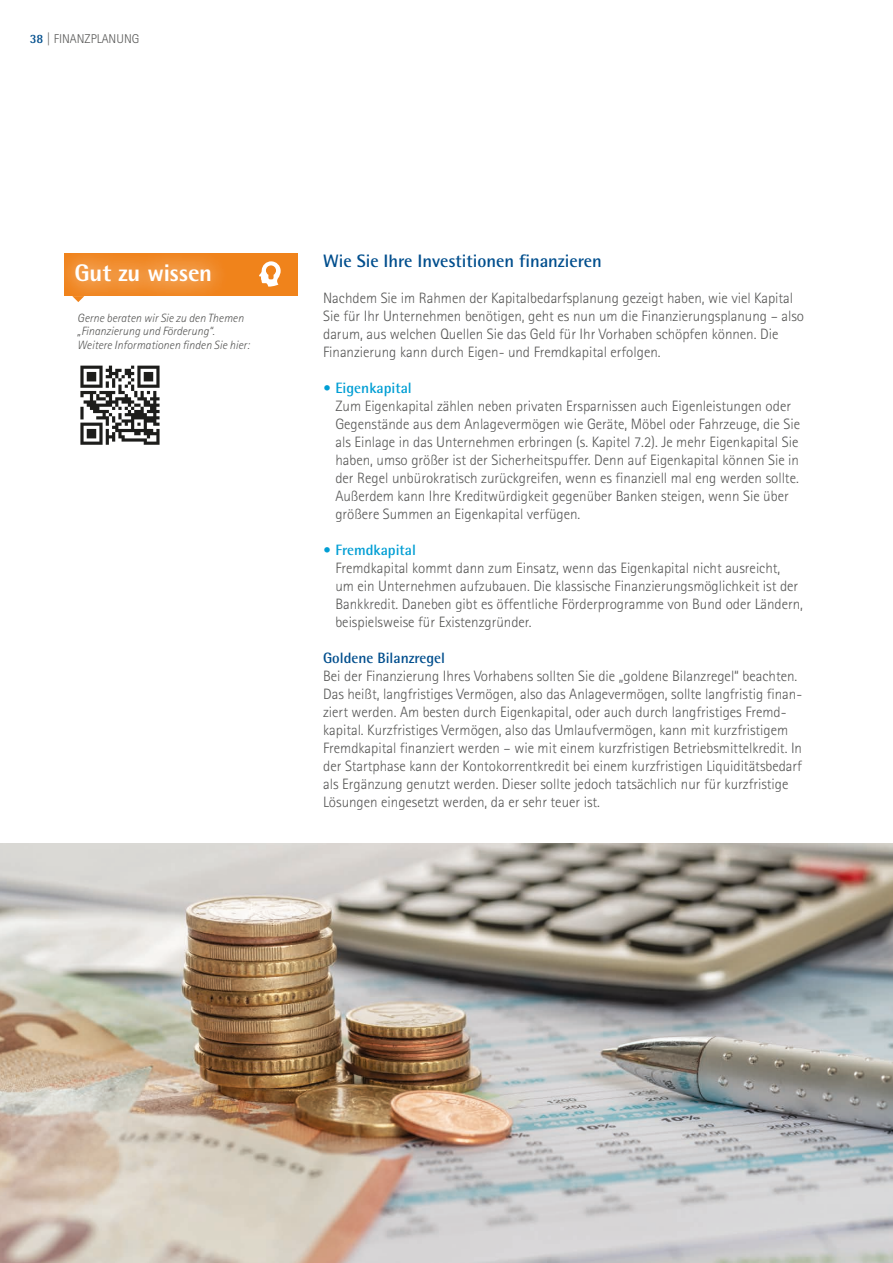
<style>
.page{position:relative;width:893px;height:1263px;background:#fff}
.page>*{position:absolute;margin:0;border:0;box-sizing:border-box;transform-origin:0 0}
.t1{font:800 24px "Rotis Semi Sans Std";letter-spacing:-.005em;color:#fff}
.t2{font:700 18px "Rotis Semi Sans Std";color:#004e8d}
.t3{font:300 15px/18px "Rotis Sans Serif Std";color:#575756}
.t4{font:700 15px "Rotis Semi Sans Std";color:#009ed4}
.t5{font:700 15px "Rotis Semi Sans Std";color:#004e8d}
.t6{font:300 12.75px "Rotis Sans Serif Std";color:#575756}
.t7{font:italic 300 12px/13.5px "Rotis Sans Serif Std";color:#575756}
.s1{font-family:"Rotis Semi Sans Std";font-weight:700;color:#004e8d}
</style>
<div class="page">
<img style="left:0;top:843px;width:893px;height:420px">
<svg style="left:80px;top:366px;width:80px;height:79px"></svg>
<div style="left:64px;top:254px;width:234px;height:42px;background:#f0831b"></div>
<div style="left:48px;top:238px;width:190px;height:72px;background:#fff"></div>
<div style="left:56px;top:246px;width:174px;height:55px;background:#fff;opacity:.75"></div>
<svg style="left:259px;top:261px;width:22px;height:26px"></svg>
<svg style="left:72px;top:296px;width:12px;height:6px"></svg>
<p class="t6" style="left:30px;top:31px;width:111px"><span class="s1">38</span> | FINANZPLANUNG</p>
<h1 class="t1" style="left:74px;top:258px;width:139px">Gut zu wissen</h1>
<p class="t7" style="left:77px;top:311px;width:173px">Gerne beraten wir Sie zu den Themen „Finanzierung und Förderung“.<br>Weitere Informationen finden Sie hier:</p>
<p class="t2" style="left:323px;top:250px;width:280px">Wie Sie Ihre Investitionen finanzieren</p>
<p class="t3" style="left:323px;top:289px;width:482px">Nachdem Sie im Rahmen der Kapitalbedarfsplanung gezeigt haben, wie viel Kapital Sie für Ihr Unternehmen benötigen, geht es nun um die Finanzierungsplanung – also darum, aus welchen Quellen Sie das Geld für Ihr Vorhaben schöpfen können. Die Finanzierung kann durch Eigen- und Fremdkapital erfolgen.</p>
<p class="t4" style="left:323px;top:379px;width:90px">• Eigenkapital</p>
<p class="t3" style="left:335px;top:397px;width:466px">Zum Eigenkapital zählen neben privaten Ersparnissen auch Eigenleistungen oder Gegenstände aus dem Anlagevermögen wie Geräte, Möbel oder Fahrzeuge, die Sie als Einlage in das Unternehmen erbringen (s. Kapitel 7.2). Je mehr Eigenkapital Sie haben, umso größer ist der Sicherheitspuffer. Denn auf Eigenkapital können Sie in der Regel unbürokratisch zurückgreifen, wenn es finanziell mal eng werden sollte.<br>Außerdem kann Ihre Kreditwürdigkeit gegenüber Banken steigen, wenn Sie über größere Summen an Eigenkapital verfügen.</p>
<p class="t4" style="left:323px;top:541px;width:94px">• Fremdkapital</p>
<p class="t3" style="left:335px;top:559px;width:469px">Fremdkapital kommt dann zum Einsatz, wenn das Eigenkapital nicht ausreicht,<br>um ein Unternehmen aufzubauen. Die klassische Finanzierungsmöglichkeit ist der Bankkredit. Daneben gibt es öffentliche Förderprogramme von Bund oder Ländern, beispielsweise für Existenzgründer.</p>
<p class="t5" style="left:323px;top:649px;width:123px">Goldene Bilanzregel</p>
<p class="t3" style="left:323px;top:667px;width:481px">Bei der Finanzierung Ihres Vorhabens sollten Sie die „goldene Bilanzregel“ beachten.<br>Das heißt, langfristiges Vermögen, also das Anlagevermögen, sollte langfristig finan&shy;ziert werden. Am besten durch Eigenkapital, oder auch durch langfristiges Fremd&shy;kapital. Kurzfristiges Vermögen, also das Umlaufvermögen, kann mit kurzfristigem Fremdkapital finanziert werden – wie mit einem kurzfristigen Betriebsmittelkredit. In der Startphase kann der Kontokorrentkredit bei einem kurzfristigen Liquiditätsbedarf als Ergänzung genutzt werden. Dieser sollte jedoch tatsächlich nur für kurzfristige Lösungen eingesetzt werden, da er sehr teuer ist.</p>
</div>
